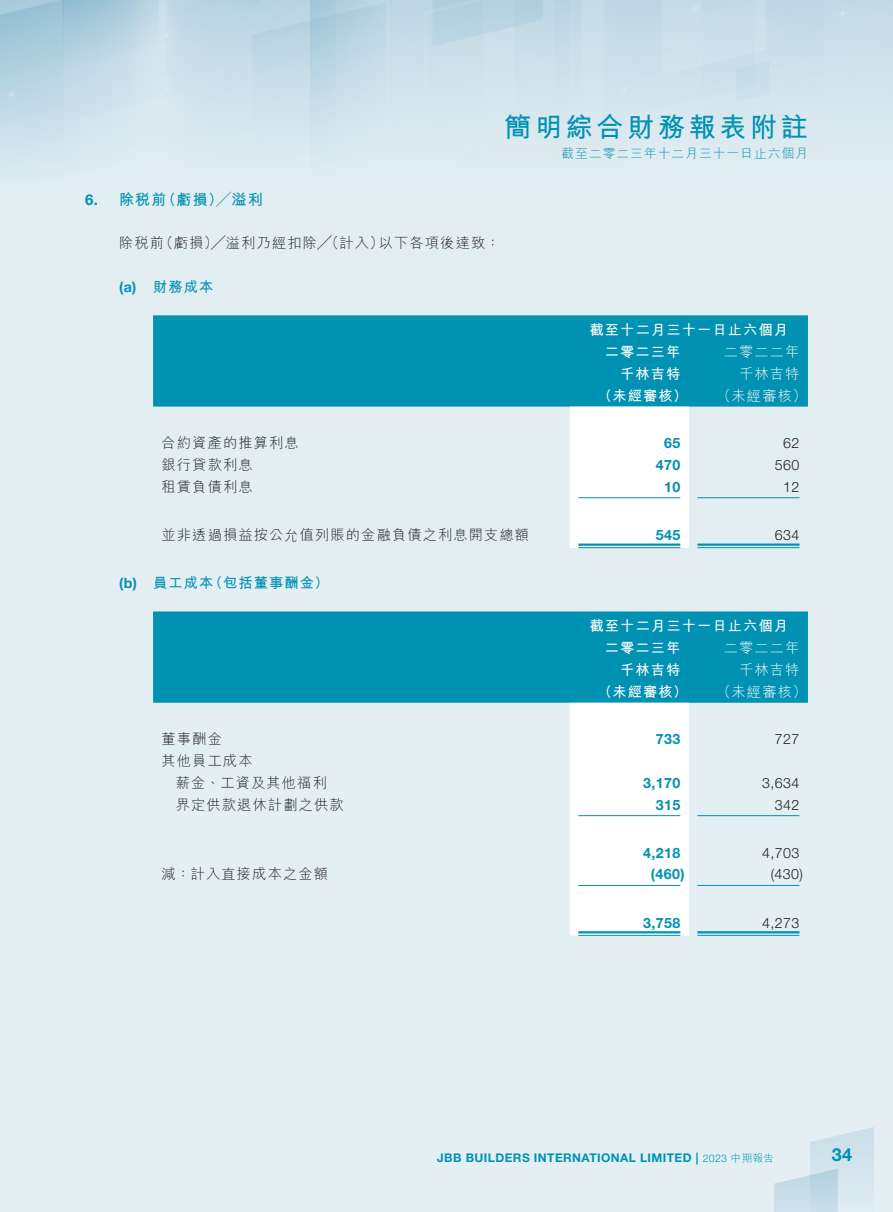
<style>
.page{position:relative;width:893px;height:1212px;background:#e4eff4}
.page>*{position:absolute;margin:0;border:0;box-sizing:border-box;transform-origin:0 0}
.t1{font:700 27px "M Hei HK";letter-spacing:.14em;color:#0091b3}
.t2{font:700 18px "Helvetica Neue LT Std";color:#0091b3}
.t3{font:700 15px "M Hei HK";letter-spacing:.08em;color:#0091b3}
.t4{font:700 15px "Helvetica Neue LT Std";color:#0091b3}
.t5{font:300 14.25px/21.8px "M Hei HK";letter-spacing:.08em;color:#231f20}
.t6{font:700 14.25px "M Hei HK";letter-spacing:.08em;color:#fff}
.t7{font:700 14.25px "Helvetica Neue LT Std";letter-spacing:.03em;color:#0091b3}
.t8{font:300 14.25px "Helvetica Neue LT Std";letter-spacing:.03em;color:#231f20}
.t9{font:300 14.25px "M Hei HK";letter-spacing:.08em;color:#fff}
.t10{font:700 14.25px "M Hei HK";letter-spacing:.08em;color:#0091b3}
.t11{font:300 12.75px "M Hei HK";letter-spacing:.08em;color:#0091b3}
.t12{font:700 12px "Helvetica Neue LT Std";letter-spacing:.035em;color:#0091b3}
.t13{font:300 10.5px "Helvetica Neue LT Std";color:#0091b3}
.s1{font-family:"M Hei HK"}
</style>
<div class="page">
<svg style="left:774px;top:1127px;width:100px;height:85px"></svg>
<div style="left:153px;top:315px;width:655px;height:92px;background:#0091b3"></div>
<div style="left:570px;top:407px;width:119px;height:141px;background:#fff"></div>
<hr style="left:578px;top:497px;width:102px;height:1px;background:#0091b3">
<hr style="left:697px;top:497px;width:102px;height:1px;background:#0091b3">
<hr style="left:578px;top:543px;width:102px;height:3px;background:#0091b3">
<hr style="left:578px;top:547px;width:102px;height:1px;background:#0091b3">
<hr style="left:697px;top:543px;width:102px;height:3px;background:#0091b3">
<hr style="left:697px;top:547px;width:102px;height:1px;background:#0091b3">
<div style="left:153px;top:611px;width:655px;height:92px;background:#0091b3"></div>
<div style="left:570px;top:703px;width:119px;height:233px;background:#fff"></div>
<hr style="left:578px;top:815px;width:102px;height:1px;background:#0091b3">
<hr style="left:697px;top:815px;width:102px;height:1px;background:#0091b3">
<hr style="left:578px;top:885px;width:102px;height:1px;background:#0091b3">
<hr style="left:697px;top:885px;width:102px;height:1px;background:#0091b3">
<hr style="left:578px;top:931px;width:102px;height:2px;background:#0091b3">
<hr style="left:578px;top:935px;width:102px;height:1px;background:#0091b3">
<hr style="left:697px;top:931px;width:102px;height:2px;background:#0091b3">
<hr style="left:697px;top:935px;width:102px;height:1px;background:#0091b3">
<p class="t4" style="left:85px;top:190px;width:14px">6.</p>
<h1 class="t1" style="left:504px;top:107px;width:305px">簡明綜合財務報表附註</h1>
<p class="t11" style="left:562px;top:147px;width:248px">截至二零二三年十二月三十一日止六個月</p>
<p class="t3" style="left:161px;top:188px;width:103px">（虧損）╱溢利</p>
<p class="t3" style="left:119px;top:188px;width:49px">除稅前</p>
<p class="t5" style="left:159px;top:232px;width:226px">（虧損）╱溢利乃經扣除╱（計入）</p>
<p class="t5" style="left:379px;top:232px;width:123px">以下各項後達致：</p>
<p class="t5" style="left:119px;top:232px;width:46px">除稅前</p>
<p class="t10" style="left:153px;top:276px;width:62px">財務成本</p>
<p class="t7" style="left:119px;top:278px;width:19px">a( )</p>
<p class="t6" style="left:590px;top:320px;width:200px">截至十二月三十一日止六個月</p>
<p class="t9" style="left:724px;top:344px;width:77px">二零二二年</p>
<p class="t6" style="left:605px;top:341px;width:77px">二零二三年</p>
<p class="t6" style="left:620px;top:363px;width:62px">千林吉特</p>
<p class="t6" style="left:598px;top:385px;width:91px">（未經審核）</p>
<p class="t9" style="left:739px;top:366px;width:62px">千林吉特</p>
<p class="t9" style="left:717px;top:388px;width:91px">（未經審核(</p>
<p class="t5" style="left:162px;top:432px;width:139px">合約資產的推算利息</p>
<p class="t7" style="left:664px;top:434px;width:18px">65</p>
<p class="t8" style="left:783px;top:434px;width:18px">62</p>
<p class="t5" style="left:162px;top:454px;width:93px">銀行貸款利息</p>
<p class="t7" style="left:656px;top:456px;width:26px">470</p>
<p class="t8" style="left:775px;top:456px;width:26px">560</p>
<p class="t5" style="left:162px;top:475px;width:93px">租賃負債利息</p>
<p class="t7" style="left:664px;top:478px;width:18px">10</p>
<p class="t8" style="left:783px;top:478px;width:18px">12</p>
<p class="t7" style="left:119px;top:574px;width:19px">b( )</p>
<p class="t5" style="left:162px;top:523px;width:369px">並非透過損益按公允值列賬的金融負債之利息開支總額</p>
<p class="t10" style="left:208px;top:572px;width:122px">（包括董事酬金(</p>
<p class="t10" style="left:153px;top:572px;width:62px">員工成本</p>
<p class="t5" style="left:162px;top:728px;width:93px">董事酬金<br>其他員工成本</p>
<p class="t5" style="left:176px;top:772px;width:153px">薪金、工資及其他福利</p>
<p class="t5" style="left:176px;top:793px;width:169px">界定供款退休計劃之供款</p>
<p class="t5" style="left:162px;top:863px;width:168px">減：計入直接成本之金額</p>
<p class="t7" style="left:656px;top:526px;width:26px">545</p>
<p class="t8" style="left:775px;top:526px;width:26px">634</p>
<p class="t6" style="left:590px;top:616px;width:200px">截至十二月三十一日止六個月</p>
<p class="t9" style="left:724px;top:641px;width:77px">二零二二年</p>
<p class="t6" style="left:605px;top:637px;width:77px">二零二三年</p>
<p class="t6" style="left:620px;top:659px;width:62px">千林吉特</p>
<p class="t9" style="left:739px;top:662px;width:62px">千林吉特</p>
<p class="t6" style="left:598px;top:681px;width:91px">（未經審核）</p>
<p class="t9" style="left:717px;top:684px;width:91px">（未經審核(</p>
<p class="t7" style="left:656px;top:730px;width:26px">733</p>
<p class="t8" style="left:775px;top:731px;width:26px">727</p>
<p class="t7" style="left:643px;top:774px;width:39px">3,170</p>
<p class="t8" style="left:762px;top:774px;width:39px">3,634</p>
<p class="t7" style="left:656px;top:796px;width:26px">315</p>
<p class="t8" style="left:775px;top:796px;width:26px">342</p>
<p class="t7" style="left:643px;top:844px;width:39px">4,218</p>
<p class="t8" style="left:762px;top:844px;width:39px">4,703</p>
<p class="t7" style="left:651px;top:865px;width:35px">)460(</p>
<p class="t8" style="left:771px;top:866px;width:34px">)430(</p>
<p class="t7" style="left:643px;top:913px;width:39px">3,758</p>
<p class="t8" style="left:762px;top:914px;width:39px">4,273</p>
<p class="t12" style="left:437px;top:1150px;width:263px">JBB BUILDERS INTERNATIONAL LIMITED |</p>
<p class="t13" style="left:703px;top:1151px;width:73px">2023 <span class="s1">中期報告</span></p>
<p class="t2" style="left:832px;top:1144px;width:22px">34</p>
</div>
